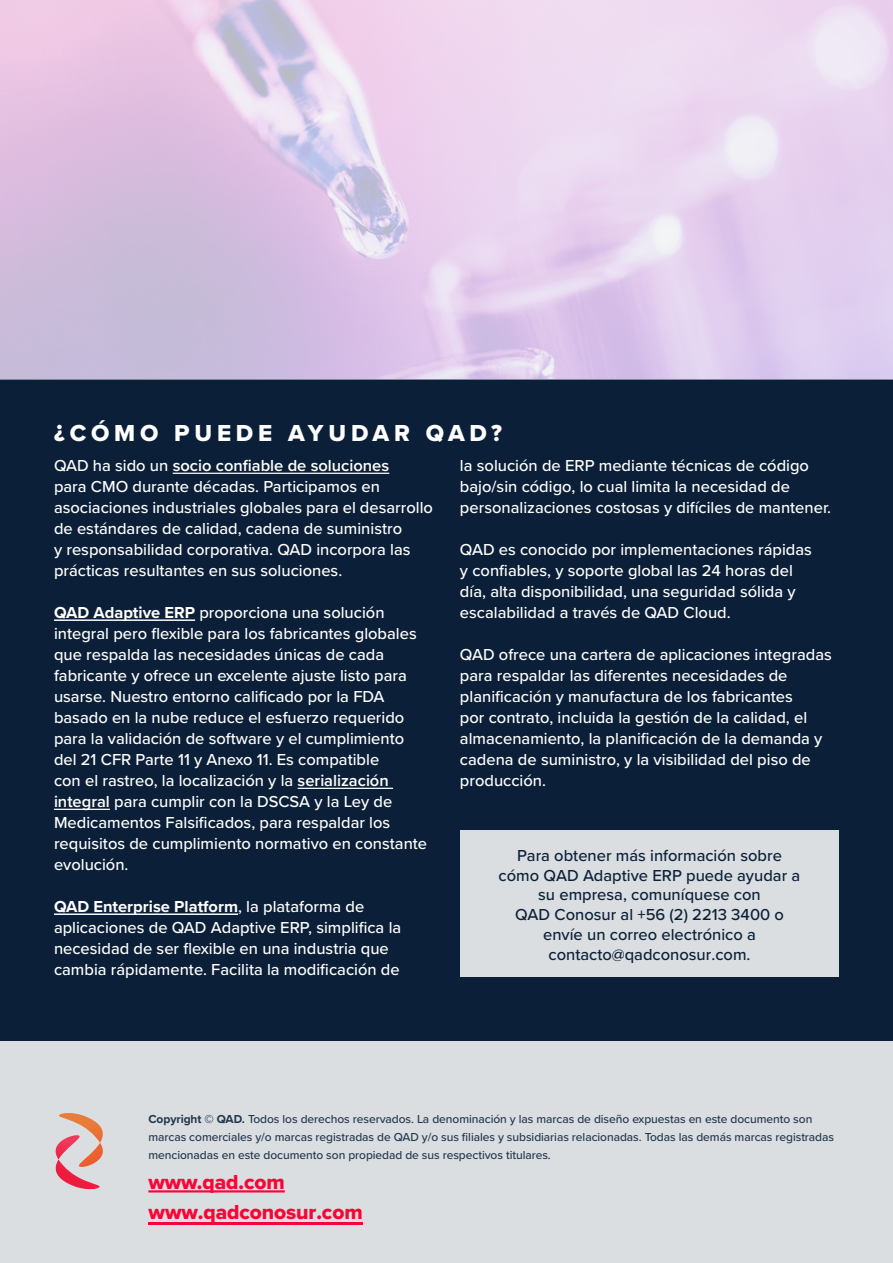
<style>
.page{position:relative;width:893px;height:1263px;background:#fff}
.page>*{position:absolute;margin:0;border:0;box-sizing:border-box;transform-origin:0 0}
.Cover_Title{font:24px "Proxima Nova Extrabld";letter-spacing:.2em;color:#fff}
.t1{font:21px "Proxima Nova Extrabld";letter-spacing:-.005em;color:#fa0436}
.t2{font:21px "Proxima Nova Extrabld";letter-spacing:-.005em;color:#fb0436}
.t3{font:500 16.5px/21px "Proxima Nova";color:#fff}
.t4{font:500 16.5px/19.8px "Proxima Nova";color:#0b2038;text-align:center}
.t5{font:500 12px/18px "Proxima Nova";letter-spacing:-.005em;color:#23364c}
.s1{font-weight:600}
.s2{font-weight:700}
.s3{color:#0b2038}
</style>
<div class="page">
<div style="left:0;top:379px;width:893px;height:884px;background:#0b2038"></div>
<div style="left:0;top:1042px;width:893px;height:221px;background:#dadee1"></div>
<svg style="left:55px;top:1113px;width:48px;height:77px"></svg>
<svg style="left:0;top:0;width:893px;height:379px"></svg>
<hr style="left:173px;top:473px;width:216px;height:1px;background:#fff">
<hr style="left:54px;top:619px;width:141px;height:2px;background:#fff">
<hr style="left:298px;top:788px;width:95px;height:1px;background:#fff">
<hr style="left:54px;top:809px;width:56px;height:1px;background:#fff">
<hr style="left:54px;top:913px;width:184px;height:2px;background:#fff">
<div style="left:460px;top:830px;width:379px;height:147px;background:#dadee1"></div>
<hr style="left:148px;top:1190px;width:137px;height:2px;background:#fb0436">
<hr style="left:149px;top:1222px;width:214px;height:2px;background:#fa0436">
<p class="Cover_Title" style="left:54px;top:415px;width:450px">¿CÓMO PUEDE AYUDAR QAD?</p>
<p class="t3" style="left:54px;top:454px;width:380px">QAD ha sido un <span class="s1">socio confiable de soluciones<br></span>para CMO durante décadas. Participamos en asociaciones industriales globales para el desarrollo de estándares de calidad, cadena de suministro<br>y responsabilidad corporativa. QAD incorpora las prácticas resultantes en sus soluciones.</p>
<p class="t3" style="left:54px;top:601px;width:375px"><span class="s2">QAD Adaptive ERP</span> proporciona una solución integral pero flexible para los fabricantes globales que respalda las necesidades únicas de cada fabricante y ofrece un excelente ajuste listo para usarse. Nuestro entorno calificado por la FDA basado en la nube reduce el esfuerzo requerido para la validación de software y el cumplimiento del 21 CFR Parte 11 y Anexo 11. Es compatible<br>con el rastreo, la localización y la <span class="s1">serialización integral</span> para cumplir con la DSCSA y la Ley de Medicamentos Falsificados, para respaldar los requisitos de cumplimiento normativo en constante evolución.</p>
<p class="t3" style="left:54px;top:895px;width:349px"><span class="s2">QAD Enterprise Platform</span>, la plataforma de aplicaciones de QAD Adaptive ERP, simplifica la necesidad de ser flexible en una industria que cambia rápidamente. Facilita la modificación de</p>
<p class="t3" style="left:460px;top:454px;width:373px">la solución de ERP mediante técnicas de código bajo/sin código, lo cual limita la necesidad de personalizaciones costosas y difíciles de mantener.</p>
<p class="t3" style="left:460px;top:538px;width:353px">QAD es conocido por implementaciones rápidas y confiables, y soporte global las 24 horas del día, alta disponibilidad, una seguridad sólida y escalabilidad a través de QAD Cloud.</p>
<p class="t3" style="left:460px;top:643px;width:373px">QAD ofrece una cartera de aplicaciones integradas para respaldar las diferentes necesidades de planificación y manufactura de los fabricantes<br>por contrato, incluida la gestión de la calidad, el almacenamiento, la planificación de la demanda y cadena de suministro, y la visibilidad del piso de producción.</p>
<p class="t4" style="left:499px;top:845px;width:303px">Para obtener más información sobre cómo QAD Adaptive ERP puede ayudar a su empresa, comuníquese con<br>QAD Conosur al +56 (2) 2213 3400 o envíe un correo electrónico a contacto@qadconosur.com.</p>
<p class="t5" style="left:148px;top:1109px;width:687px"><span class="s2">Copyright © QAD.</span> Todos los derechos reservados. La denominación y las marcas de diseño expuestas en este documento son marcas comerciales y/o marcas registradas de QAD y/o sus filiales y subsidiarias relacionadas. Todas las demás marcas registradas mencionadas en este documento son propiedad de sus respectivos titulares<span class="s3">.</span></p>
<p class="t2" style="left:148px;top:1166px;width:138px">www.qad.com</p>
<p class="t1" style="left:149px;top:1199px;width:216px">www.qadconosur.com</p>
</div>
